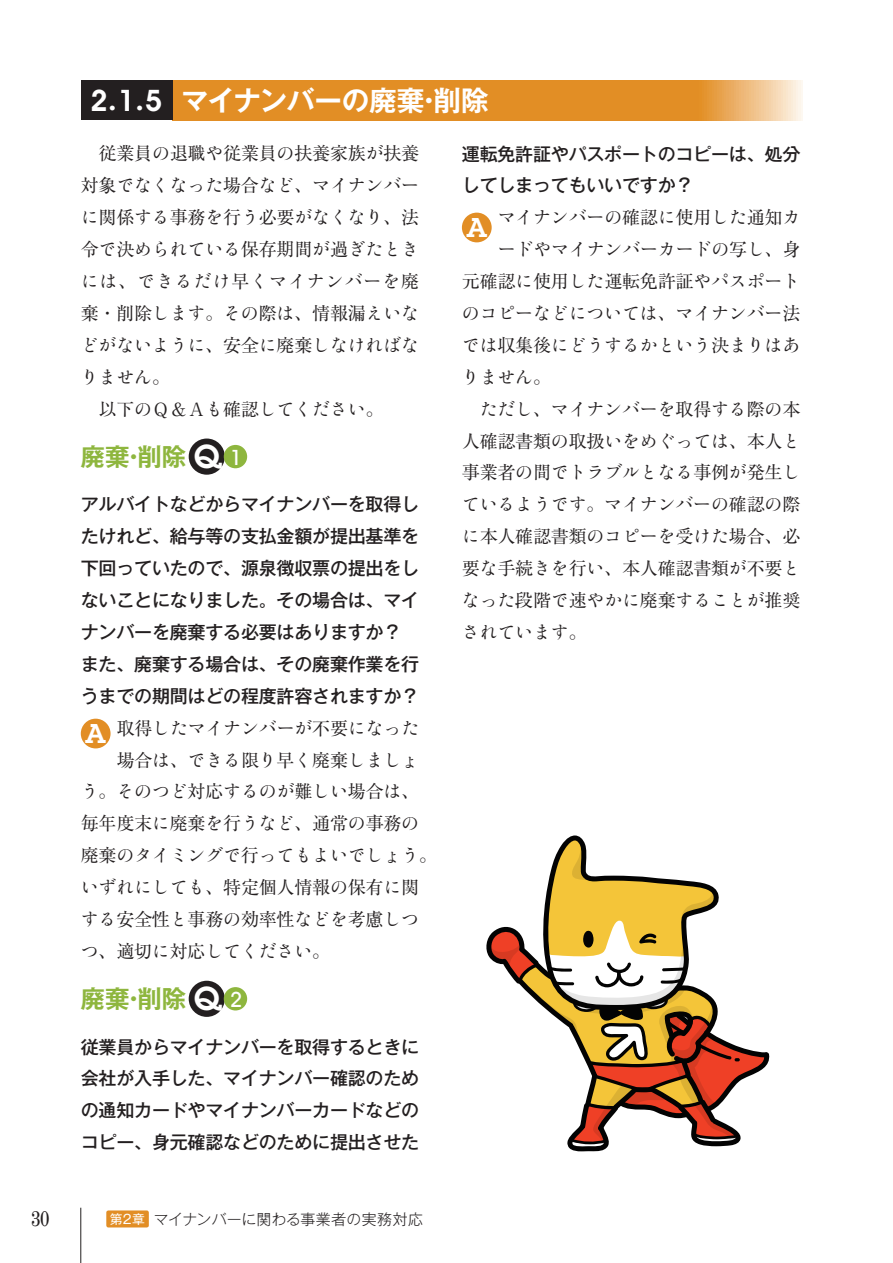
<style>
.page{position:relative;width:893px;height:1263px;background:#fff}
.page>*{position:absolute;margin:0;border:0;box-sizing:border-box;transform-origin:0 0}
.t1{font:700 27.6px "Gothic MB101 Pro De";letter-spacing:-.005em;color:#fff}
.t2{font:600 26.55px "Lubalin Graph Std";color:#fff}
.t3{font:700 24.45px "Gothic MB101 Pro De";letter-spacing:-.005em;color:#8eb63e}
.t4{font:condensed 21.3px "Century";color:#231f20}
.t5{font:18px/32px "Ryumin Std Regular KO";letter-spacing:-.015em;color:#231f20}
.t6{font:500 18px/32px "Gothic MB101 Pro";letter-spacing:-.015em;color:#231f20;text-align:justify}
.t7{font:18px/32px "Ryumin Pro";letter-spacing:-.015em;color:#231f20}
.t8{font:300 14.85px "Gothic MB101 Pro";letter-spacing:.02em;color:#231f20}
.s1{font-family:"Avant Garde IT Cby BT";font-weight:600;font-size:29.7px}
.s2{font-family:"Bodoni";font-size:29.7px}
.s3{font-family:"Ryumin Std Regular KO"}
.s4{font-family:"Ryumin Pro"}
.s5{font-family:"Lubalin Graph Std";font-weight:600;font-size:32.4px;color:#fff}
.s6{font-family:"Avant Garde IT Cby BT";font-weight:500;font-size:21.3px;color:#fff}
.s7{font-weight:400;font-size:12.75px;color:#fff}
</style>
<div class="page">
<div style="left:106px;top:1210px;width:43px;height:17px;background:#e28e25;border-radius:2px"></div>
<hr style="left:80px;top:1208px;width:1px;height:55px;background:#231f20">
<div style="left:189px;top:438px;width:36px;height:37px;background:#231f20;border-radius:50%"></div>
<div style="left:224px;top:445px;width:23px;height:23px;background:#8eb63e;border-radius:50%"></div>
<div style="left:189px;top:981px;width:36px;height:36px;background:#231f20;border-radius:50%"></div>
<div style="left:224px;top:987px;width:23px;height:23px;background:#8eb63e;border-radius:50%"></div>
<svg style="left:172px;top:81px;width:631px;height:39px;background:#e39635"></svg>
<div style="left:81px;top:81px;width:91px;height:39px;background:#231f20"></div>
<div style="left:81px;top:719px;width:30px;height:29px;background:#e28e25;border-radius:50%"></div>
<div style="left:462px;top:213px;width:30px;height:29px;background:#e28e25;border-radius:50%"></div>
<svg style="left:486px;top:835px;width:284px;height:316px"></svg>
<h1 class="t1" style="left:91px;top:78px;width:400px"><span class="s1">2</span><span class="s2">.</span><span class="s1">1</span><span class="s2">.</span><span class="s1">5</span> マイナンバーの廃棄・削除</h1>
<p class="t7" style="left:81px;top:137px;width:340px">　従業員<span class="s3">の</span>退職<span class="s3">や</span>従業員<span class="s3">の</span>扶養家族<span class="s3">が</span>扶養</p>
<p class="t5" style="left:81px;top:168px;width:340px"><span class="s4">対象</span>でなくなった<span class="s4">場合</span>など、マイナンバーに<span class="s4">関係</span>する<span class="s4">事務</span>を<span class="s4">行</span>う<span class="s4">必要</span>がなくなり、<span class="s4">法令</span>で<span class="s4">決</span>められている<span class="s4">保存期間</span>が<span class="s4">過</span>ぎたときには、できるだけ<span class="s4">早</span>くマイナンバーを<span class="s4">廃棄</span>・<span class="s4">削除</span>します。その<span class="s4">際</span>は、<span class="s4">情報漏</span>えいなどがないように、<span class="s4">安全</span>に<span class="s4">廃棄</span>しなければなりません。<br><span class="s4">　以下</span>の<span class="s4">Ｑ＆Ａ</span>も<span class="s4">確認</span>してください。</p>
<h3 class="t3" style="left:81px;top:436px;width:163px">廃棄・削除 <span class="s5">Q</span> <span class="s6">1</span></h3>
<p class="t6" style="left:81px;top:486px;width:340px">アルバイトなどからマイナンバーを取得したけれど、給与等の支払金額が提出基準を下回っていたので、源泉徴収票の提出をしないことになりました。その場合は、マイナンバーを廃棄する必要はありますか？　また、廃棄する場合は、その廃棄作業を行うまでの期間はどの程度許容されますか？</p>
<p class="t5" style="left:81px;top:710px;width:340px;text-align:right"><span class="s4">取得</span>したマイナンバーが<span class="s4">不要</span>になった<br><span class="s4">場合</span>は、できる<span class="s4">限</span>り<span class="s4">早</span>く<span class="s4">廃棄</span>しましょ<br>う。そのつど<span class="s4">対応</span>するのが<span class="s4">難</span>しい<span class="s4">場合</span>は、</p>
<p class="t7" style="left:81px;top:806px;width:340px">毎年度末<span class="s3">に</span>廃棄<span class="s3">を</span>行<span class="s3">うなど、</span>通常<span class="s3">の</span>事務<span class="s3">の</span></p>
<p class="t5" style="left:81px;top:838px;width:358px"><span class="s4">廃棄</span>のタイミングで<span class="s4">行</span>ってもよいでしょう。いずれにしても、<span class="s4">特定個人情報</span>の<span class="s4">保有</span>に<span class="s4">関</span></p>
<p class="t7" style="left:81px;top:902px;width:340px"><span class="s3">する</span>安全性<span class="s3">と</span>事務<span class="s3">の</span>効率性<span class="s3">などを</span>考慮<span class="s3">しつ</span></p>
<p class="t5" style="left:81px;top:933px;width:251px">つ、<span class="s4">適切</span>に<span class="s4">対応</span>してください。</p>
<h3 class="t3" style="left:81px;top:978px;width:163px">廃棄・削除 <span class="s5">Q</span> <span class="s6">2</span></h3>
<p class="t6" style="left:81px;top:1028px;width:340px">従業員からマイナンバーを取得するときに会社が入手した、マイナンバー確認のための通知カードやマイナンバーカードなどのコピー、身元確認などのために提出させた</p>
<h2 class="t2" style="left:85px;top:715px;width:22px">A</h2>
<p class="t4" style="left:31px;top:1206px;width:20px">30</p>
<p class="t8" style="left:110px;top:1206px;width:315px"><span class="s7">第2章</span> マイナンバーに関わる事業者の実務対応</p>
<p class="t6" style="left:462px;top:135px;width:340px">運転免許証やパスポートのコピーは、処分してしまってもいいですか？</p>
<p class="t5" style="left:498px;top:200px;width:304px">マイナンバーの<span class="s4">確認</span>に<span class="s4">使用</span>した<span class="s4">通知</span>カードやマイナンバーカードの<span class="s4">写</span>し、<span class="s4">身</span></p>
<p class="t7" style="left:462px;top:264px;width:340px">元確認<span class="s3">に</span>使用<span class="s3">した</span>運転免許証<span class="s3">やパスポート</span></p>
<p class="t5" style="left:462px;top:296px;width:340px;text-align:justify">のコピーなどについては、マイナンバー<span class="s4">法</span>では<span class="s4">収集後</span>にどうするかという<span class="s4">決</span>まりはありません。</p>
<p class="t5" style="left:462px;top:391px;width:340px;text-align:justify;text-indent:18px">ただし、マイナンバーを<span class="s4">取得</span>する<span class="s4">際</span>の<span class="s4">本人確認書類</span>の<span class="s4">取扱</span>いをめぐっては、<span class="s4">本人</span>と<span class="s4">事業者</span>の<span class="s4">間</span>でトラブルとなる<span class="s4">事例</span>が<span class="s4">発生</span>しているようです。マイナンバーの<span class="s4">確認</span>の<span class="s4">際</span></p>
<p class="t7" style="left:462px;top:519px;width:340px"><span class="s3">に</span>本人確認書類<span class="s3">のコピーを</span>受<span class="s3">けた</span>場合<span class="s3">、</span>必要<span class="s3">な</span>手続<span class="s3">きを</span>行<span class="s3">い、</span>本人確認書類<span class="s3">が</span>不要<span class="s3">と</span></p>
<p class="t5" style="left:462px;top:583px;width:340px">なった<span class="s4">段階</span>で<span class="s4">速</span>やかに<span class="s4">廃棄</span>することが<span class="s4">推奨</span>されています。</p>
<h2 class="t2" style="left:466px;top:210px;width:22px">A</h2>
</div>
